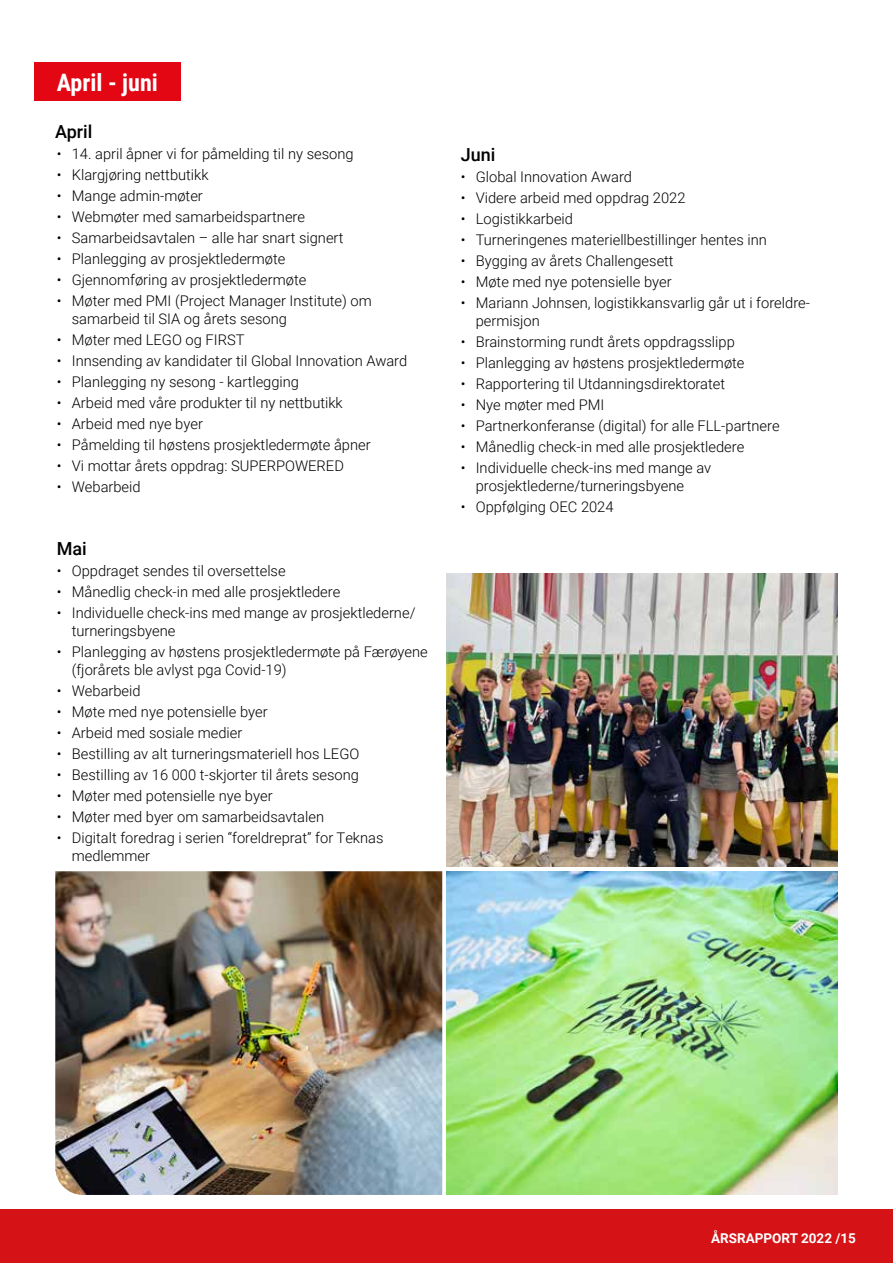
<style>
.page{position:relative;width:893px;height:1263px;background:#fff}
.page>*{position:absolute;margin:0;border:0;box-sizing:border-box;transform-origin:0 0}
.t1{font:700 24px "Roboto Condensed";color:#fff}
.t2{font:500 18px "Roboto";color:#000}
.t3{font:300 14.7px/18px "Roboto";color:#000}
.t4{font:700 13.5px "Roboto";color:#fff}
</style>
<div class="page">
<div style="left:0;top:1210px;width:893px;height:53px;background:#d51317"></div>
<div style="left:34px;top:63px;width:147px;height:38px;background:#e30613"></div>
<img style="left:55px;top:871px;width:387px;height:324px">
<img style="left:446px;top:871px;width:392px;height:324px">
<img style="left:446px;top:573px;width:392px;height:294px">
<h1 class="t1" style="left:57px;top:66px;width:103px">April - juni</h1>
<p class="t2" style="left:55px;top:119px;width:39px">April</p>
<p class="t3" style="left:57px;top:144px;width:298px">• 14. april åpner vi for påmelding til ny sesong</p>
<p class="t3" style="left:57px;top:165px;width:153px">• Klargjøring nettbutikk</p>
<p class="t3" style="left:57px;top:186px;width:148px">• Mange admin-møter</p>
<p class="t3" style="left:57px;top:207px;width:250px">• Webmøter med samarbeidspartnere</p>
<p class="t3" style="left:57px;top:228px;width:288px">• Samarbeidsavtalen – alle har snart signert</p>
<p class="t3" style="left:57px;top:249px;width:230px">• Planlegging av prosjektledermøte</p>
<p class="t3" style="left:57px;top:270px;width:251px">• Gjennomføring av prosjektledermøte</p>
<p class="t3" style="left:72px;top:291px;width:301px;text-indent:-15px">• Møter med PMI (Project Manager Institute) om samarbeid til SIA og årets sesong</p>
<p class="t3" style="left:57px;top:330px;width:189px">• Møter med LEGO og FIRST</p>
<p class="t3" style="left:57px;top:351px;width:352px">• Innsending av kandidater til Global Innovation Award</p>
<p class="t3" style="left:57px;top:372px;width:244px">• Planlegging ny sesong - kartlegging</p>
<p class="t3" style="left:57px;top:393px;width:288px">• Arbeid med våre produkter til ny nettbutikk</p>
<p class="t3" style="left:57px;top:414px;width:148px">• Arbeid med nye byer</p>
<p class="t3" style="left:57px;top:435px;width:315px">• Påmelding til høstens prosjektledermøte åpner</p>
<p class="t3" style="left:57px;top:456px;width:289px">• Vi mottar årets oppdrag: SUPERPOWERED</p>
<p class="t3" style="left:57px;top:477px;width:85px">• Webarbeid</p>
<p class="t2" style="left:57px;top:536px;width:32px">Mai</p>
<p class="t3" style="left:57px;top:561px;width:230px">• Oppdraget sendes til oversettelse</p>
<p class="t3" style="left:57px;top:582px;width:285px">• Månedlig check-in med alle prosjektledere</p>
<p class="t3" style="left:72px;top:603px;width:345px;text-indent:-15px">• Individuelle check-ins med mange av prosjektlederne/ turneringsbyene</p>
<p class="t3" style="left:72px;top:642px;width:357px;text-indent:-15px">• Planlegging av høstens prosjektledermøte på Færøyene (fjorårets ble avlyst pga Covid-19)</p>
<p class="t3" style="left:57px;top:681px;width:85px">• Webarbeid</p>
<p class="t3" style="left:57px;top:702px;width:212px">• Møte med nye potensielle byer</p>
<p class="t3" style="left:57px;top:723px;width:187px">• Arbeid med sosiale medier</p>
<p class="t3" style="left:57px;top:744px;width:304px">• Bestilling av alt turneringsmateriell hos LEGO</p>
<p class="t3" style="left:57px;top:765px;width:304px">• Bestilling av 16 000 t-skjorter til årets sesong</p>
<p class="t3" style="left:57px;top:786px;width:217px">• Møter med potensielle nye byer</p>
<p class="t3" style="left:57px;top:807px;width:269px">• Møter med byer om samarbeidsavtalen</p>
<p class="t3" style="left:72px;top:828px;width:313px;text-indent:-15px">• Digitalt foredrag i serien “foreldreprat” for Teknas medlemmer</p>
<p class="t2" style="left:461px;top:142px;width:36px">Juni</p>
<p class="t3" style="left:461px;top:167px;width:173px">• Global Innovation Award</p>
<p class="t3" style="left:461px;top:188px;width:226px">• Videre arbeid med oppdrag 2022</p>
<p class="t3" style="left:461px;top:209px;width:114px">• Logistikkarbeid</p>
<p class="t3" style="left:461px;top:230px;width:308px">• Turneringenes materiellbestillinger hentes inn</p>
<p class="t3" style="left:461px;top:251px;width:214px">• Bygging av årets Challengesett</p>
<p class="t3" style="left:461px;top:272px;width:212px">• Møte med nye potensielle byer</p>
<p class="t3" style="left:476px;top:293px;width:336px;text-indent:-15px">• Mariann Johnsen, logistikkansvarlig går ut i foreldre&shy;permisjon</p>
<p class="t3" style="left:461px;top:332px;width:276px">• Brainstorming rundt årets oppdragsslipp</p>
<p class="t3" style="left:461px;top:353px;width:285px">• Planlegging av høstens prosjektledermøte</p>
<p class="t3" style="left:461px;top:374px;width:266px">• Rapportering til Utdanningsdirektoratet</p>
<p class="t3" style="left:461px;top:395px;width:145px">• Nye møter med PMI</p>
<p class="t3" style="left:461px;top:416px;width:321px">• Partnerkonferanse (digital) for alle FLL-partnere</p>
<p class="t3" style="left:461px;top:437px;width:285px">• Månedlig check-in med alle prosjektledere</p>
<p class="t3" style="left:476px;top:458px;width:237px;text-indent:-15px">• Individuelle check-ins med mange av prosjektlederne/turneringsbyene</p>
<p class="t3" style="left:461px;top:497px;width:154px">• Oppfølging OEC 2024</p>
<p class="t4" style="left:711px;top:1229px;width:146px">ÅRSRAPPORT 2022 /15</p>
</div>
